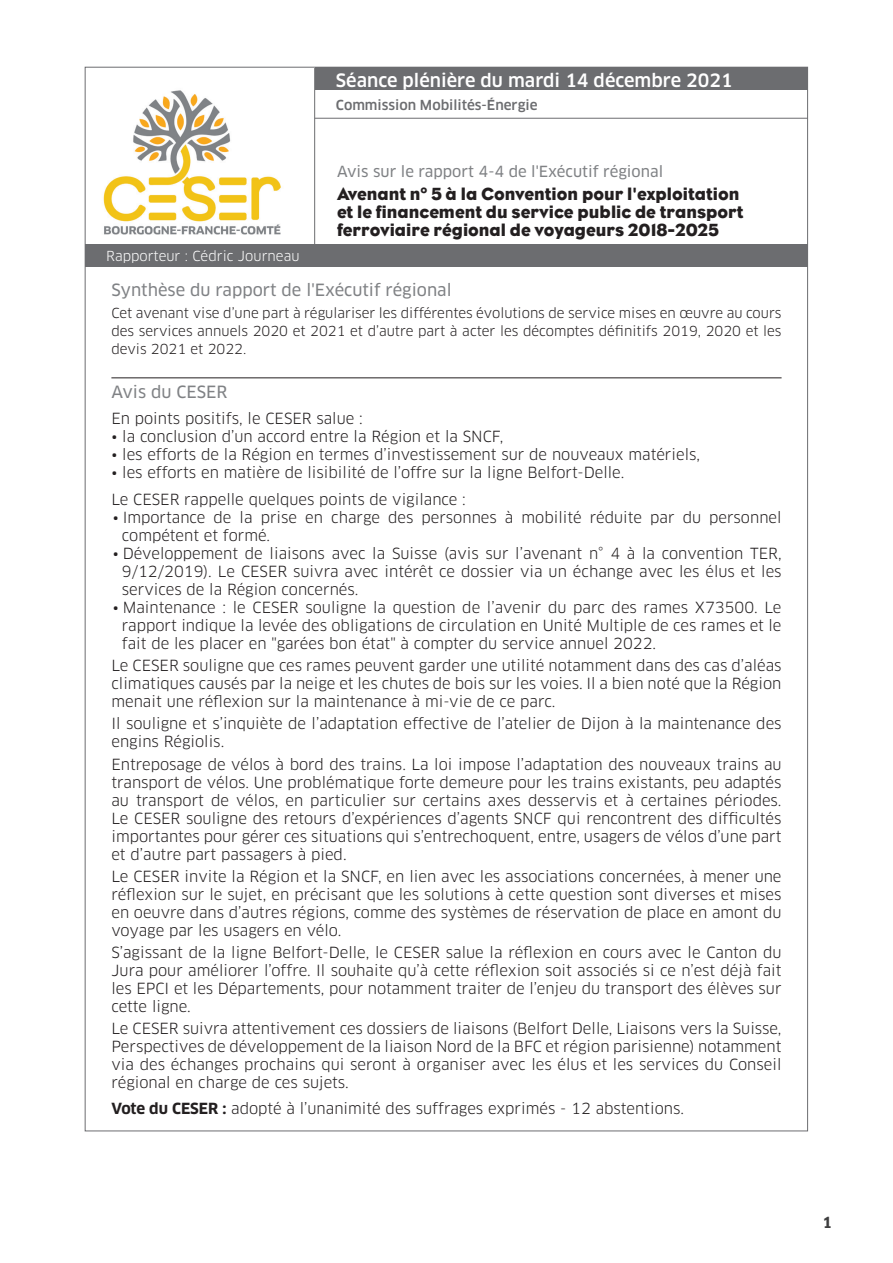
<style>
.page{position:relative;width:893px;height:1263px;background:#fff}
.page>*{position:absolute;margin:0;border:0;box-sizing:border-box;transform-origin:0 0}
.t1{font:18px/18px "Eagle";color:#231f20}
.t2{font:500 18px "Clan Pro";color:#fff}
.t3{font:16.5px "Clan Pro News";color:#808285}
.t4{font:15px/18px "Clan Pro";color:#231f20;text-align:justify}
.t5{font:15px "Clan Pro News";color:#808285}
.t6{font:700 15px "Clan Pro";color:#3e3e3f}
.t7{font:13.5px/18px "Clan Pro";color:#231f20;text-align:justify}
.t8{font:500 13.5px "Clan Pro";color:#6c6d70}
.t9{font:13.5px "Clan Pro";color:#fff}
.s1{font-weight:700}
</style>
<div class="page">
<hr style="left:315px;top:118px;width:493px;height:1px;background:#6c6d70">
<div style="left:315px;top:67px;width:492px;height:22px;background:#6c6d70"></div>
<hr style="left:314px;top:68px;width:1px;height:176px;background:#6c6d70">
<div style="left:85px;top:244px;width:723px;height:23px;background:#6c6d70"></div>
<img style="left:103px;top:90px;width:178px;height:145px">
<hr style="left:111px;top:378px;width:671px;height:1px;background:#231f20">
<p class="t2" style="left:336px;top:70px;width:398px">Séance plénière du mardi 14 décembre 2021</p>
<p class="t8" style="left:336px;top:97px;width:203px">Commission Mobilités-Énergie</p>
<p class="t5" style="left:337px;top:163px;width:328px">Avis sur le rapport 4-4 de l'Exécutif régional</p>
<p class="t1" style="left:337px;top:184px;width:408px">Avenant n° 5 à la Convention pour l'exploitation et le financement du service public de transport ferroviaire régional de voyageurs 2018-2025</p>
<p class="t9" style="left:106px;top:248px;width:195px">Rapporteur : Cédric Journeau</p>
<p class="t3" style="left:111px;top:280px;width:342px">Synthèse du rapport de l'Exécutif régional</p>
<p class="t7" style="left:111px;top:304px;width:672px">Cet avenant vise d’une part à régulariser les différentes évolutions de service mises en œuvre au cours des services annuels 2020 et 2021 et d’autre part à acter les décomptes définitifs 2019, 2020 et les devis 2021 et 2022.</p>
<p class="t3" style="left:111px;top:382px;width:118px">Avis du CESER</p>
<p class="t4" style="left:111px;top:410px;width:253px">En points positifs, le CESER salue :</p>
<p class="t4" style="left:111px;top:428px;width:393px">• la conclusion d’un accord entre la Région et la SNCF,</p>
<p class="t4" style="left:111px;top:446px;width:590px">• les efforts de la Région en termes d’investissement sur de nouveaux matériels,</p>
<p class="t4" style="left:111px;top:464px;width:514px">• les efforts en matière de lisibilité de l’offre sur la ligne Belfort-Delle.</p>
<p class="t4" style="left:111px;top:490px;width:356px">Le CESER rappelle quelques points de vigilance :</p>
<p class="t4" style="left:122px;top:508px;width:661px;text-indent:-9px">• Importance de la prise en charge des personnes à mobilité réduite par du personnel compétent et formé.</p>
<p class="t4" style="left:122px;top:544px;width:661px;text-indent:-9px">• Développement de liaisons avec la Suisse (avis sur l’avenant n° 4 à la convention TER, 9/12/2019). Le CESER suivra avec intérêt ce dossier via un échange avec les élus et les services de la Région concernés.</p>
<p class="t4" style="left:122px;top:598px;width:661px;text-indent:-9px">• Maintenance : le CESER souligne la question de l’avenir du parc des rames X73500. Le rapport indique la levée des obligations de circulation en Unité Multiple de ces rames et le fait de les placer en "garées bon état" à compter du service annuel 2022.</p>
<p class="t4" style="left:111px;top:657px;width:672px">Le CESER souligne que ces rames peuvent garder une utilité notamment dans des cas d’aléas climatiques causés par la neige et les chutes de bois sur les voies. Il a bien noté que la Région menait une réflexion sur la maintenance à mi-vie de ce parc.</p>
<p class="t4" style="left:111px;top:715px;width:672px">Il souligne et s’inquiète de l’adaptation effective de l’atelier de Dijon à la maintenance des engins Régiolis.</p>
<p class="t4" style="left:111px;top:755px;width:672px">Entreposage de vélos à bord des trains. La loi impose l’adaptation des nouveaux trains au transport de vélos. Une problématique forte demeure pour les trains existants, peu adaptés au transport de vélos, en particulier sur certains axes desservis et à certaines périodes.<br>Le CESER souligne des retours d’expériences d’agents SNCF qui rencontrent des difficultés importantes pour gérer ces situations qui s’entrechoquent, entre, usagers de vélos d’une part et d’autre part passagers à pied.</p>
<p class="t4" style="left:111px;top:867px;width:672px">Le CESER invite la Région et la SNCF, en lien avec les associations concernées, à mener une réflexion sur le sujet, en précisant que les solutions à cette question sont diverses et mises en oeuvre dans d’autres régions, comme des systèmes de réservation de place en amont du voyage par les usagers en vélo.</p>
<p class="t4" style="left:111px;top:944px;width:672px">S’agissant de la ligne Belfort-Delle, le CESER salue la réflexion en cours avec le Canton du Jura pour améliorer l’offre. Il souhaite qu’à cette réflexion soit associés si ce n’est déjà fait les EPCI et les Départements, pour notamment traiter de l’enjeu du transport des élèves sur cette ligne.</p>
<p class="t4" style="left:111px;top:1020px;width:672px">Le CESER suivra attentivement ces dossiers de liaisons (Belfort Delle, Liaisons vers la Suisse, Perspectives de développement de la liaison Nord de la BFC et région parisienne) notamment via des échanges prochains qui seront à organiser avec les élus et les services du Conseil régional en charge de ces sujets.</p>
<p class="t4" style="left:111px;top:1100px;width:574px"><span class="s1">Vote du CESER :</span> adopté à l’unanimité des suffrages exprimés - 12 abstentions.</p>
<p class="t6" style="left:822px;top:1214px;width:11px">1</p>
</div>
